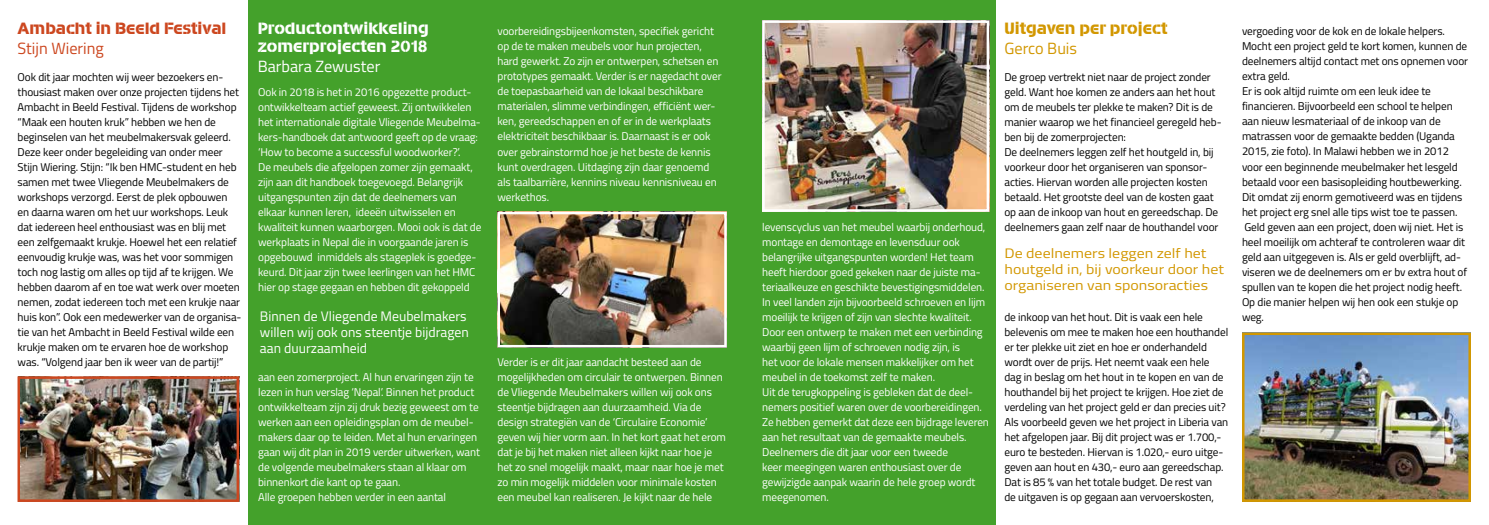
<style>
.page{position:relative;width:1489px;height:525px;background:#fff}
.page>*{position:absolute;margin:0;border:0;box-sizing:border-box;transform-origin:0 0}
.t1{font:17.5px/18.8px "Rubal";color:#fff}
.t2{font:17.5px "Rubal";color:#cc471f}
.t3{font:17.5px "Rubal";color:#d29700}
.t4{font:16.25px "Titillium Web";color:#fff}
.t5{font:16.25px "Titillium Web";color:#cc471f}
.t6{font:16.25px "Titillium Web";color:#d29700}
.t7{font:13.75px/16.2px "Titillium Web";color:#d29700;scale:1.16 1}
.t8{font:13.75px/16.2px "Titillium Web";color:#fff}
.t9{font:11.25px/15px "Titillium Web";letter-spacing:-.01em;color:#fff}
.t10{font:11.25px/15px "Titillium Web";letter-spacing:-.01em;color:#000}
</style>
<div class="page">
<div style="left:249px;top:0;width:746px;height:524px;background:#44a12b"></div>
<img style="left:21px;top:379px;width:215px;height:119px">
<div style="left:18px;top:376px;width:221px;height:125px;border:2px solid #cc471f"></div>
<img style="left:500px;top:215px;width:223px;height:129px">
<div style="left:497px;top:212px;width:229px;height:135px;border:2px solid #fff"></div>
<img style="left:1244px;top:335px;width:223px;height:163px">
<div style="left:1241px;top:332px;width:229px;height:169px;border:2px solid #d29700"></div>
<img style="left:765px;top:23px;width:221px;height:186px">
<div style="left:762px;top:20px;width:227px;height:192px;border:2px solid #fff"></div>
<h1 class="t2" style="left:18px;top:18px;width:210px">Ambacht in Beeld Festival</h1>
<h2 class="t5" style="left:18px;top:36px;width:88px">Stijn Wiering</h2>
<p class="t10" style="left:18px;top:68px;width:225px">Ook dit jaar mochten wij weer bezoekers en&shy;thousiast maken over onze projecten tijdens het Ambacht in Beeld Festival. Tijdens de workshop “Maak een houten kruk” hebben we hen de beginselen van het meubelmakersvak geleerd.<br>Deze keer onder begeleiding van onder meer Stijn Wiering. Stijn: “Ik ben HMC-student en heb samen met twee Vliegende Meubelmakers de workshops verzorgd. Eerst de plek opbouwen en daarna waren om het uur workshops. Leuk dat iedereen heel enthousiast was en blij met een zelfgemaakt krukje. Hoewel het een relatief eenvoudig krukje was, was het voor sommigen toch nog lastig om alles op tijd af te krijgen. We hebben daarom af en toe wat werk over moeten nemen, zodat iedereen toch met een krukje naar huis kon”. Ook een medewerker van de organisa&shy;tie van het Ambacht in Beeld Festival wilde een krukje maken om te ervaren hoe de workshop was. “Volgend jaar ben ik weer van de partij!”</p>
<h1 class="t1" style="left:258px;top:19px;width:173px">Productontwikkeling zomerprojecten 2018</h1>
<h2 class="t4" style="left:258px;top:55px;width:124px">Barbara Zewuster</h2>
<h1 class="t3" style="left:1004px;top:18px;width:165px">Uitgaven per project</h1>
<h2 class="t6" style="left:1004px;top:36px;width:74px">Gerco Buis</h2>
<p class="t10" style="left:1004px;top:68px;width:219px">De groep vertrekt niet naar de project zonder geld. Want hoe komen ze anders aan het hout om de meubels ter plekke te maken? Dit is de manier waarop we het financieel geregeld heb&shy;ben bij de zomerprojecten:<br>De deelnemers leggen zelf het houtgeld in, bij voorkeur door het organiseren van sponsor&shy;acties. Hiervan worden alle projecten kosten betaald. Het grootste deel van de kosten gaat op aan de inkoop van hout en gereedschap. De deelnemers gaan zelf naar de houthandel voor</p>
<p class="t9" style="left:497px;top:23px;width:225px">voorbereidingsbijeenkomsten, specifiek gericht op de te maken meubels voor hun projecten, hard gewerkt. Zo zijn er ontwerpen, schetsen en prototypes gemaakt. Verder is er nagedacht over de toepasbaarheid van de lokaal beschikbare materialen, slimme verbindingen, efficiënt wer&shy;ken, gereedschappen en of er in de werkplaats elektriciteit beschikbaar is. Daarnaast is er ook over gebrainstormd hoe je het beste de kennis kunt overdragen. Uitdaging zijn daar genoemd als taalbarrière, kennins niveau kennisniveau en werkethos.</p>
<p class="t10" style="left:1241px;top:23px;width:227px">vergoeding voor de kok en de lokale helpers.<br>Mocht een project geld te kort komen, kunnen de deelnemers altijd contact met ons opnemen voor extra geld.<br>Er is ook altijd ruimte om een leuk idee te financieren. Bijvoorbeeld een school te helpen aan nieuw lesmateriaal of de inkoop van de matrassen voor de gemaakte bedden (Uganda 2015, zie foto). In Malawi hebben we in 2012 voor een beginnende meubelmaker het lesgeld betaald voor een basisopleiding houtbewerking.<br>Dit omdat zij enorm gemotiveerd was en tijdens het project erg snel alle tips wist toe te passen.<br>Geld geven aan een project, doen wij niet. Het is heel moeilijk om achteraf te controleren waar dit geld aan uitgegeven is. Als er geld overblijft, ad&shy;viseren we de deelnemers om er bv extra hout of spullen van te kopen die het project nodig heeft.<br>Op die manier helpen wij hen ook een stukje op</p>
<p class="t9" style="left:258px;top:83px;width:225px">Ook in 2018 is het in 2016 opgezette product&shy;ontwikkelteam actief geweest. Zij ontwikkelen het internationale digitale Vliegende Meubelma&shy;kers-handboek dat antwoord geeft op de vraag: ‘How to become a successful woodworker?’.<br>De meubels die afgelopen zomer zijn gemaakt, zijn aan dit handboek toegevoegd. Belangrijk uitgangspunten zijn dat de deelnemers van elkaar kunnen leren, ideeën uitwisselen en kwaliteit kunnen waarborgen. Mooi ook is dat de werkplaats in Nepal die in voorgaande jaren is opgebouwd inmiddels als stageplek is goedge&shy;keurd. Dit jaar zijn twee leerlingen van het HMC hier op stage gegaan en hebben dit gekoppeld</p>
<p class="t9" style="left:762px;top:218px;width:228px">levenscyclus van het meubel waarbij onderhoud, montage en demontage en levensduur ook belangrijke uitgangspunten worden! Het team heeft hierdoor goed gekeken naar de juiste ma&shy;teriaalkeuze en geschikte bevestigingsmiddelen.<br>In veel landen zijn bijvoorbeeld schroeven en lijm moeilijk te krijgen of zijn van slechte kwaliteit.<br>Door een ontwerp te maken met een verbinding waarbij geen lijm of schroeven nodig zijn, is<br>het voor de lokale mensen makkelijker om het meubel in de toekomst zelf te maken.<br>Uit de terugkoppeling is gebleken dat de deel&shy;nemers positief waren over de voorbereidingen.<br>Ze hebben gemerkt dat deze een bijdrage leveren aan het resultaat van de gemaakte meubels.<br>Deelnemers die dit jaar voor een tweede<br>keer meegingen waren enthousiast over de gewijzigde aanpak waarin de hele groep wordt meegenomen.</p>
<p class="t7" style="left:1004px;top:244px;width:191px">De deelnemers leggen zelf het houtgeld in, bij voorkeur door het organiseren van sponsoracties</p>
<p class="t8" style="left:260px;top:307px;width:208px">Binnen de Vliegende Meubelmakers</p>
<p class="t10" style="left:1241px;top:308px;width:24px">weg.</p>
<p class="t8" style="left:260px;top:323px;width:210px">willen wij ook ons steentje bijdragen aan duurzaamheid</p>
<p class="t10" style="left:1004px;top:308px;width:225px">de inkoop van het hout. Dit is vaak een hele belevenis om mee te maken hoe een houthandel er ter plekke uit ziet en hoe er onderhandeld wordt over de prijs. Het neemt vaak een hele dag in beslag om het hout in te kopen en van de houthandel bij het project te krijgen. Hoe ziet de verdeling van het project geld er dan precies uit?<br>Als voorbeeld geven we het project in Liberia van het afgelopen jaar. Bij dit project was er 1.700,- euro te besteden. Hiervan is 1.020,- euro uitge&shy;geven aan hout en 430,- euro aan gereedschap.<br>Dat is 85 % van het totale budget. De rest van<br>de uitgaven is op gegaan aan vervoerskosten,</p>
<p class="t9" style="left:497px;top:353px;width:230px">Verder is er dit jaar aandacht besteed aan de mogelijkheden om circulair te ontwerpen. Binnen de Vliegende Meubelmakers willen wij ook ons steentje bijdragen aan duurzaamheid. Via de design strategiën van de ‘Circulaire Economie’ geven wij hier vorm aan. In het kort gaat het erom dat je bij het maken niet alleen kijkt naar hoe je het zo snel mogelijk maakt, maar naar hoe je met zo min mogelijk middelen voor minimale kosten een meubel kan realiseren. Je kijkt naar de hele</p>
<p class="t9" style="left:258px;top:368px;width:223px">aan een zomerproject. Al hun ervaringen zijn te lezen in hun verslag ‘Nepal’. Binnen het product ontwikkelteam zijn zij druk bezig geweest om te werken aan een opleidingsplan om de meubel&shy;makers daar op te leiden. Met al hun ervaringen gaan wij dit plan in 2019 verder uitwerken, want de volgende meubelmakers staan al klaar om binnenkort die kant op te gaan.<br>Alle groepen hebben verder in een aantal</p>
</div>
